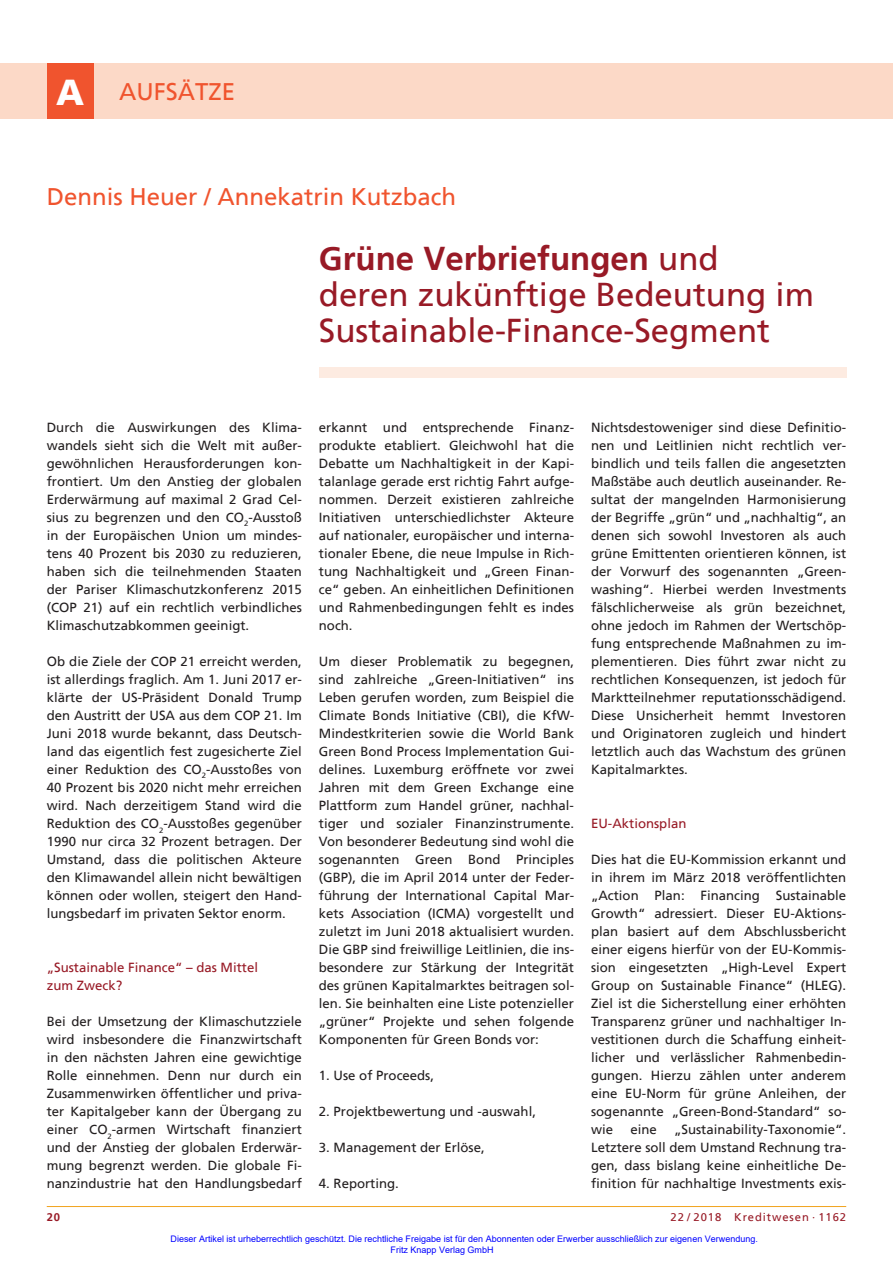
<style>
.page{position:relative;width:893px;height:1263px;background:#fff}
.page>*{position:absolute;margin:0;border:0;box-sizing:border-box;transform-origin:0 0}
.t1{font:33px/36px "Frutiger";color:#981a26}
.t2{font:24px "Frutiger";color:#f0542e}
.t3{font:13.2px/18px "Frutiger";color:#231f20;text-align:justify}
.t4{font:13.2px/18px "Frutiger";color:#981a26}
.t5{font:11.25px "Frutiger";letter-spacing:.08em;color:#981a26}
.t6{font:700 11.25px "Frutiger";color:#981a26}
.t7{font:9px/10.8px "Arial";color:#00f}
.s1{font-weight:900;font-size:36px;color:#fff}
.s2{font-weight:700}
</style>
<div class="page">
<div style="left:319px;top:368px;width:527px;height:10px;background:#fdebe1"></div>
<hr style="left:47px;top:1206px;width:799px;height:1px;background:#f1a31e">
<div style="left:0;top:64px;width:893px;height:55px;background:#fcd9c7"></div>
<div style="left:47px;top:64px;width:47px;height:55px;background:#f0542e"></div>
<h2 class="t2" style="left:56px;top:81px;width:180px"><span class="s1">A</span> AUFSÄTZE</h2>
<h2 class="t2" style="left:47px;top:186px;width:411px">Dennis Heuer / Annekatrin Kutzbach</h2>
<h1 class="t1" style="left:319px;top:242px;width:497px"><span class="s2">Grüne Verbriefungen</span> und deren zukünftige Bedeutung im<br>Sustainable-Finance-Segment</h1>
<p class="t3" style="left:47px;top:419px;width:257px">Durch die Auswirkungen des Klima&shy;wandels sieht sich die Welt mit außer&shy;gewöhnlichen Herausforderungen kon&shy;frontiert. Um den Anstieg der globalen Erderwärmung auf maximal 2 Grad Cel&shy;sius zu begrenzen und den CO<sub>2</sub>-Ausstoß in der Europäischen Union um mindes&shy;tens 40 Prozent bis 2030 zu reduzieren, haben sich die teilnehmenden Staaten der Pariser Klimaschutzkonferenz 2015 (COP 21) auf ein rechtlich verbindliches Klimaschutzabkommen geeinigt.</p>
<p class="t3" style="left:47px;top:653px;width:257px">Ob die Ziele der COP 21 erreicht werden, ist allerdings fraglich. Am 1. Juni 2017 er&shy;klärte der US-Präsident Donald Trump den Austritt der USA aus dem COP 21. Im Juni 2018 wurde bekannt, dass Deutsch&shy;land das eigentlich fest zugesicherte Ziel einer Reduktion des CO<sub>2</sub>-Ausstoßes von 40 Prozent bis 2020 nicht mehr erreichen wird. Nach derzeitigem Stand wird die Reduktion des CO<sub>2</sub>-Ausstoßes gegenüber 1990 nur circa 32 Prozent betragen. Der Umstand, dass die politischen Akteure den Klimawandel allein nicht bewältigen können oder wollen, steigert den Hand&shy;lungsbedarf im privaten Sektor enorm.</p>
<p class="t4" style="left:47px;top:959px;width:213px">„Sustainable Finance“ – das Mittel zum Zweck?</p>
<p class="t3" style="left:47px;top:1013px;width:257px">Bei der Umsetzung der Klimaschutzziele wird insbesondere die Finanzwirtschaft in den nächsten Jahren eine gewichtige Rolle einnehmen. Denn nur durch ein Zusammenwirken öffentlicher und priva&shy;ter Kapitalgeber kann der Übergang zu einer CO<sub>2</sub>-armen Wirtschaft finanziert und der Anstieg der globalen Erderwär&shy;mung begrenzt werden. Die globale Fi&shy;nanzindustrie hat den Handlungsbedarf</p>
<p class="t3" style="left:319px;top:419px;width:257px">erkannt und entsprechende Finanz&shy;produkte etabliert. Gleichwohl hat die Debatte um Nachhaltigkeit in der Kapi&shy;talanlage gerade erst richtig Fahrt aufge&shy;nommen. Derzeit existieren zahlreiche Initiativen unterschiedlichster Akteure auf nationaler, europäischer und interna&shy;tionaler Ebene, die neue Impulse in Rich&shy;tung Nachhaltigkeit und „Green Finan&shy;ce“ geben. An einheitlichen Definitionen und Rahmenbedingungen fehlt es indes noch.</p>
<p class="t3" style="left:319px;top:653px;width:257px">Um dieser Problematik zu begegnen, sind zahlreiche „Green-Initiativen“ ins Leben gerufen worden, zum Beispiel die Climate Bonds Initiative (CBI), die KfW-Mindestkriterien sowie die World Bank Green Bond Process Implementation Gui&shy;delines. Luxemburg eröffnete vor zwei Jahren mit dem Green Exchange eine Plattform zum Handel grüner, nachhal&shy;tiger und sozialer Finanzinstrumente.<br>Von besonderer Bedeutung sind wohl die sogenannten Green Bond Principles (GBP), die im April 2014 unter der Feder&shy;führung der International Capital Mar&shy;kets Association (ICMA) vorgestellt und zuletzt im Juni 2018 aktualisiert wurden.<br>Die GBP sind freiwillige Leitlinien, die ins&shy;besondere zur Stärkung der Integrität des grünen Kapitalmarktes beitragen sol&shy;len. Sie beinhalten eine Liste potenzieller „grüner“ Projekte und sehen folgende Komponenten für Green Bonds vor:</p>
<p class="t3" style="left:319px;top:1067px;width:117px">1. Use of Proceeds,</p>
<p class="t3" style="left:319px;top:1103px;width:219px">2. Projektbewertung und -auswahl,</p>
<p class="t3" style="left:319px;top:1139px;width:167px">3. Management der Erlöse,</p>
<p class="t3" style="left:319px;top:1175px;width:81px">4. Reporting.</p>
<p class="t3" style="left:591px;top:419px;width:257px">Nichtsdestoweniger sind diese Definitio&shy;nen und Leitlinien nicht rechtlich ver&shy;bindlich und teils fallen die angesetzten Maßstäbe auch deutlich auseinander. Re&shy;sultat der mangelnden Harmonisierung der Begriffe „grün“ und „nachhaltig“, an denen sich sowohl Investoren als auch grüne Emittenten orientieren können, ist der Vorwurf des sogenannten „Green&shy;washing“. Hierbei werden Investments fälschlicherweise als grün bezeichnet, ohne jedoch im Rahmen der Wertschöp&shy;fung entsprechende Maßnahmen zu im&shy;plementieren. Dies führt zwar nicht zu rechtlichen Konsequenzen, ist jedoch für Marktteilnehmer reputationsschädigend.<br>Diese Unsicherheit hemmt Investoren und Originatoren zugleich und hindert letztlich auch das Wachstum des grünen Kapitalmarktes.</p>
<p class="t4" style="left:591px;top:815px;width:97px">EU-Aktionsplan</p>
<p class="t3" style="left:591px;top:851px;width:257px">Dies hat die EU-Kommission erkannt und in ihrem im März 2018 veröffentlichten „Action Plan: Financing Sustainable Growth“ adressiert. Dieser EU-Aktions&shy;plan basiert auf dem Abschlussbericht einer eigens hierfür von der EU-Kommis&shy;sion eingesetzten „High-Level Expert Group on Sustainable Finance“ (HLEG).<br>Ziel ist die Sicherstellung einer erhöhten Transparenz grüner und nachhaltiger In&shy;vestitionen durch die Schaffung einheit&shy;licher und verlässlicher Rahmenbedin&shy;gungen. Hierzu zählen unter anderem eine EU-Norm für grüne Anleihen, der sogenannte „Green-Bond-Standard“ so&shy;wie</p>
<p class="t3" style="left:591px;top:1121px;width:257px;text-indent:83px">„Sustainability-Taxonomie“.<br>Letztere soll dem Umstand Rechnung tra&shy;gen, dass bislang keine einheitliche De&shy;finition für nachhaltige Investments exis-</p>
<p class="t3" style="left:630px;top:1121px;width:28px">eine</p>
<p class="t6" style="left:47px;top:1211px;width:15px">20</p>
<p class="t5" style="left:671px;top:1211px;width:177px">22 / 2018 Kreditwesen · 1162</p>
<p class="t7" style="left:391px;top:1233px;width:369px;text-indent:-220px">Dieser Artikel ist urheberrechtlich geschützt. Die rechtliche Freigabe ist für den Abonnenten oder Erwerber ausschließlich zur eigenen Verwendung.<br>Fritz Knapp Verlag GmbH</p>
</div>
